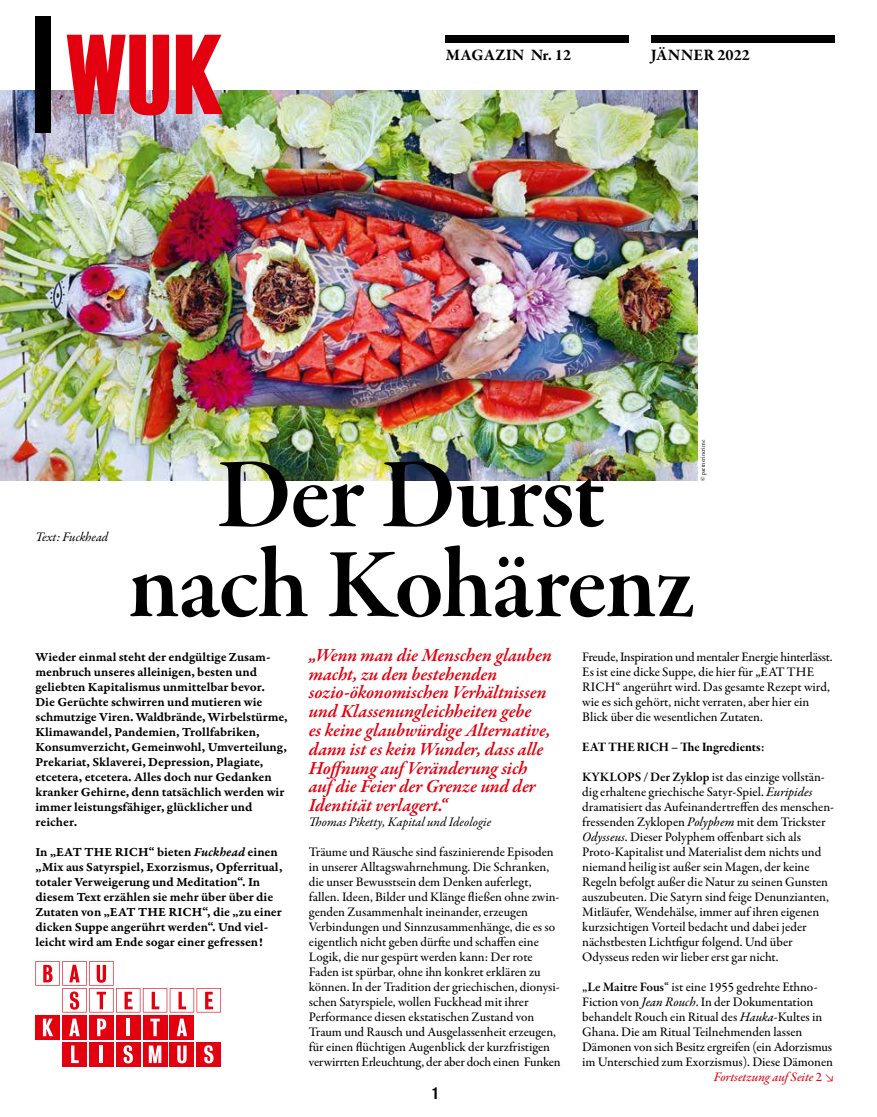
<style>
.page{position:relative;width:877px;height:1117px;background:#fff}
.page>*{position:absolute;margin:0;border:0;box-sizing:border-box;transform-origin:0 0}
.t1{font:100px/90px "Garamond Premr Pro Smbd Subh";letter-spacing:-.015em;color:#000;text-align:center}
.t2{font:italic 600 18.75px/18.8px "Garamond Premr Pro";letter-spacing:-.005em;color:#e3000f}
.t3{font:700 16.25px "Garamond Premr Pro";letter-spacing:.005em;color:#000}
.t4{font:15px "Bureau 35 euro";color:#000}
.t5{font:500 13.12px/15px "Garamond Premr Pro";color:#000}
.t6{font:13.12px/15px "Garamond Premr Pro Smbd Capt";letter-spacing:-.005em;color:#000}
.t7{font:italic 13.12px "Garamond Premr Pro";letter-spacing:-.005em;color:#000}
.t8{font:13.12px "Garamond Premr Pro Bd Subh";color:#000}
.t9{font:13.12px "Garamond Premr Pro Med It";letter-spacing:-.005em;color:#e3000f}
.t10{font:6.25px "Garamond Premr Pro";letter-spacing:-.005em;color:#000}
.s1{font-family:"Garamond Premr Pro Smbd It Capt"}
.s2{font-weight:600}
.s3{font-family:"Garamond Premr Pro Med It";font-weight:400}
.s4{font-family:"Garamond Premr Pro";font-weight:500}
</style>
<div class="page">
<img style="left:0;top:90px;width:698px;height:390px">
<div style="left:170px;top:1014px;width:24px;height:25px;background:#e3000f"></div>
<svg style="left:177px;top:1018px;width:10px;height:17px"></svg>
<div style="left:62px;top:1014px;width:25px;height:25px;background:#e3000f"></div>
<svg style="left:69px;top:1018px;width:11px;height:17px"></svg>
<div style="left:116px;top:1014px;width:24px;height:25px;background:#e3000f"></div>
<hr style="left:127px;top:1018px;width:3px;height:17px;background:#fff">
<div style="left:143px;top:1014px;width:24px;height:25px;background:#e3000f"></div>
<svg style="left:150px;top:1018px;width:10px;height:17px"></svg>
<div style="left:89px;top:1014px;width:25px;height:25px;background:#e3000f"></div>
<svg style="left:97px;top:1018px;width:9px;height:17px"></svg>
<div style="left:35px;top:1014px;width:25px;height:25px;background:#e3000f"></div>
<svg style="left:43px;top:1018px;width:10px;height:17px"></svg>
<div style="left:89px;top:1041px;width:25px;height:24px;background:#e3000f"></div>
<hr style="left:100px;top:1045px;width:3px;height:17px;background:#fff">
<svg style="left:143px;top:1042px;width:24px;height:23px"></svg>
<svg style="left:149px;top:1045px;width:12px;height:17px"></svg>
<div style="left:170px;top:1041px;width:24px;height:24px;background:#e3000f"></div>
<svg style="left:177px;top:1045px;width:10px;height:18px"></svg>
<div style="left:62px;top:1041px;width:25px;height:24px;background:#e3000f"></div>
<svg style="left:71px;top:1045px;width:8px;height:17px"></svg>
<div style="left:197px;top:1041px;width:24px;height:24px;background:#e3000f"></div>
<svg style="left:204px;top:1045px;width:10px;height:18px"></svg>
<div style="left:116px;top:1041px;width:24px;height:24px;background:#e3000f"></div>
<svg style="left:124px;top:1045px;width:9px;height:18px"></svg>
<svg style="left:35px;top:961px;width:186px;height:51px"></svg>
<svg style="left:67px;top:35px;width:156px;height:80px"></svg>
<div style="left:36px;top:16px;width:15px;height:117px;background:#000"></div>
<div style="left:446px;top:35px;width:183px;height:8px;background:#000"></div>
<div style="left:651px;top:35px;width:183px;height:8px;background:#000"></div>
<p class="t3" style="left:446px;top:45px;width:127px">MAGAZIN Nr. 12</p>
<p class="t3" style="left:651px;top:45px;width:101px">JÄNNER 2022</p>
<p class="t7" style="left:35px;top:528px;width:74px">Text: Fuckhead</p>
<p class="t10" style="left:699px;top:480px;width:42px;rotate:-90deg">© partnerincrime</p>
<h1 class="t1" style="left:128px;top:453px;width:568px">Der Durst nach Kohärenz</h1>
<p class="t6" style="left:35px;top:649px;width:254px">Wieder einmal steht der endgültige Zusam&shy;menbruch unseres alleinigen, besten und geliebten Kapitalismus unmittelbar bevor.<br>Die Gerüchte schwirren und mutieren wie schmutzige Viren. Waldbrände, Wirbelstürme, Klimawandel, Pandemien, Trollfabriken, Konsumverzicht, Gemeinwohl, Umverteilung, Prekariat, Sklaverei, Depression, Plagiate, etcetera, etcetera. Alles doch nur Gedanken kranker Gehirne, denn tatsächlich werden wir immer leistungsfähiger, glücklicher und reicher.</p>
<p class="t6" style="left:35px;top:844px;width:249px">In „EAT THE RICH“ bieten <span class="s1">Fuckhead</span> einen „Mix aus Satyrspiel, Exorzismus, Opferritual, totaler Verweigerung und Meditation“. In diesem Text erzählen sie mehr über über die Zutaten von „EAT THE RICH“, die „zu einer dicken Suppe angerührt werden“. Und viel&shy;leicht wird am Ende sogar einer gefressen!</p>
<p class="t2" style="left:309px;top:646px;width:245px">„Wenn man die Menschen glauben macht, zu den bestehenden sozio-ökonomischen Verhältnissen und Klassenungleichheiten gebe<br>es keine glaubwürdige Alternative, dann ist es kein Wunder, dass alle<br>Hoffnung auf Veränderung sich auf die Feier der Grenze und der<br>Identität verlagert.“</p>
<p class="t7" style="left:309px;top:813px;width:184px">Thomas Piketty, Kapital und Ideologie</p>
<p class="t5" style="left:309px;top:844px;width:253px">Träume und Räusche sind faszinierende Episoden in unserer Alltagswahrnehmung. Die Schranken, die unser Bewusstsein dem Denken auferlegt, fallen. Ideen, Bilder und Klänge fließen ohne zwin&shy;genden Zusammenhalt ineinander, erzeugen Verbindungen und Sinnzusammenhänge, die es so eigentlich nicht geben dürfte und schaffen eine Logik, die nur gespürt werden kann: Der rote Faden ist spürbar, ohne ihn konkret erklären zu können. In der Tradition der griechischen, dionysi&shy;schen Satyrspiele, wollen Fuckhead mit ihrer Performance diesen ekstatischen Zustand von Traum und Rausch und Ausgelassenheit erzeugen, für einen flüchtigen Augenblick der kurzfristigen verwirrten Erleuchtung, der aber doch einen Funken</p>
<p class="t4" style="left:432px;top:1084px;width:6px">1</p>
<p class="t5" style="left:582px;top:649px;width:252px">Freude, Inspiration und mentaler Energie hinterlässt.<br>Es ist eine dicke Suppe, die hier für „EAT THE RICH“ angerührt wird. Das gesamte Rezept wird, wie es sich gehört, nicht verraten, aber hier ein Blick über die wesentlichen Zutaten.</p>
<p class="t8" style="left:582px;top:739px;width:184px">EAT THE RICH – The Ingredients:</p>
<p class="t5" style="left:582px;top:769px;width:253px"><span class="s2">KYKLOPS /Der Zyklop</span> ist das einzige vollstän&shy;dig erhaltene griechische Satyr-Spiel. <span class="s3">Euripides </span>dramatisiert das Aufeinandertreffen des menschen&shy;fressenden Zyklopen <span class="s3">Polyphem</span> mit dem Trickster <span class="s3">Odysseus</span>. Dieser Polyphem offenbart sich als Proto-Kapitalist und Materialist dem nichts und niemand heilig ist außer sein Magen, der keine Regeln befolgt außer die Natur zu seinen Gunsten auszubeuten. Die Satyrn sind feige Denunzianten, Mitläufer, Wendehälse, immer auf ihren eigenen kurzsichtigen Vorteil bedacht und dabei jeder nächstbesten Lichtfigur folgend. Und über Odysseus reden wir lieber erst gar nicht.</p>
<p class="t5" style="left:582px;top:979px;width:252px">„<span class="s2">Le Maitre Fous</span>“ ist eine 1955 gedrehte Ethno-Fiction von <span class="s3">Jean Rouch</span>. In der Dokumentation behandelt Rouch ein Ritual des <span class="s3">Hauka</span>-Kultes in Ghana. Die am Ritual Teilnehmenden lassen Dämonen von sich Besitz ergreifen (ein Adorzismus im Unterschied zum Exorzismus). Diese Dämonen</p>
<p class="t9" style="left:714px;top:1068px;width:110px">Fortsetzung auf Seite <span class="s4">2</span></p>
</div>
